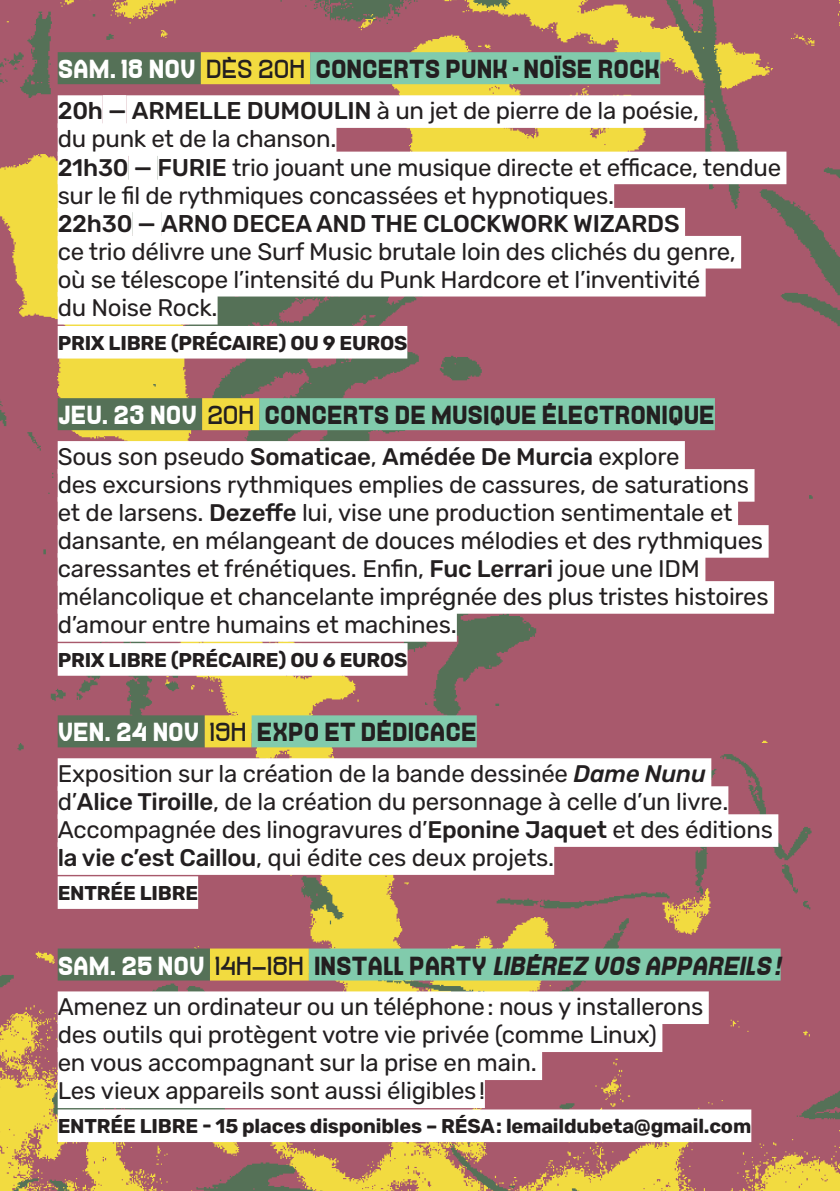
<style>
.page{position:relative;width:840px;height:1191px;background:#fff}
.page>*{position:absolute;margin:0;border:0;box-sizing:border-box;transform-origin:0 0}
.t1{font:700 26px "Millimetre";color:#231f20}
.t2{font:italic 700 26px "Millimetre";color:#231f20}
.t3{font:500 24.2px "Rubik";letter-spacing:-.01em;color:#231f20}
.t4{font:24px/28px "Rubik";letter-spacing:-.01em;color:#231f20}
.t5{font:700 20px "Rubik";letter-spacing:-.01em;color:#231f20}
.s1{color:#fff}
.s2{font-weight:400}
.s3{font-weight:500}
.s4{font-weight:500;font-size:24.2px}
.s5{font-size:24px}
.s6{font-weight:500;font-style:italic}
.s7{font-style:normal;color:#fff}
.s8{font-weight:400;font-style:normal}
.s9{font-style:normal}
</style>
<div class="page">
<img style="left:0;top:0;width:839px;height:1191px">
<div style="left:58px;top:52px;width:143px;height:32px;background:#557157"></div>
<div style="left:201px;top:52px;width:109px;height:32px;background:#f2db40"></div>
<div style="left:310px;top:52px;width:350px;height:32px;background:#81cbac"></div>
<div style="left:58px;top:95px;width:45px;height:33px;background:#fff"></div>
<div style="left:103px;top:95px;width:23px;height:33px;background:#fff"></div>
<div style="left:126px;top:95px;width:578px;height:33px;background:#fff"></div>
<div style="left:58px;top:123px;width:278px;height:33px;background:#fff"></div>
<div style="left:58px;top:152px;width:70px;height:32px;background:#fff"></div>
<div style="left:128px;top:151px;width:29px;height:33px;background:#fff"></div>
<div style="left:157px;top:152px;width:629px;height:32px;background:#fff"></div>
<div style="left:58px;top:180px;width:555px;height:32px;background:#fff"></div>
<div style="left:58px;top:208px;width:74px;height:32px;background:#fff"></div>
<div style="left:132px;top:208px;width:29px;height:33px;background:#fff"></div>
<div style="left:161px;top:208px;width:523px;height:32px;background:#fff"></div>
<div style="left:58px;top:236px;width:682px;height:32px;background:#fff"></div>
<div style="left:58px;top:264px;width:647px;height:32px;background:#fff"></div>
<div style="left:58px;top:292px;width:159px;height:32px;background:#fff"></div>
<div style="left:58px;top:326px;width:349px;height:32px;background:#fff"></div>
<div style="left:58px;top:398px;width:144px;height:32px;background:#557157"></div>
<div style="left:202px;top:398px;width:57px;height:32px;background:#f2db40"></div>
<div style="left:259px;top:398px;width:455px;height:32px;background:#81cbac"></div>
<div style="left:58px;top:441px;width:626px;height:32px;background:#fff"></div>
<div style="left:58px;top:469px;width:696px;height:32px;background:#fff"></div>
<div style="left:58px;top:497px;width:679px;height:32px;background:#fff"></div>
<div style="left:58px;top:525px;width:710px;height:32px;background:#fff"></div>
<div style="left:58px;top:553px;width:647px;height:32px;background:#fff"></div>
<div style="left:58px;top:581px;width:715px;height:32px;background:#fff"></div>
<div style="left:58px;top:609px;width:398px;height:32px;background:#fff"></div>
<div style="left:58px;top:643px;width:349px;height:32px;background:#fff"></div>
<div style="left:58px;top:715px;width:147px;height:32px;background:#557157"></div>
<div style="left:205px;top:715px;width:46px;height:32px;background:#f2db40"></div>
<div style="left:251px;top:715px;width:225px;height:32px;background:#81cbac"></div>
<div style="left:58px;top:758px;width:653px;height:33px;background:#fff"></div>
<div style="left:58px;top:786px;width:670px;height:33px;background:#fff"></div>
<div style="left:58px;top:814px;width:720px;height:33px;background:#fff"></div>
<div style="left:58px;top:842px;width:496px;height:33px;background:#fff"></div>
<div style="left:58px;top:876px;width:140px;height:33px;background:#fff"></div>
<div style="left:58px;top:991px;width:650px;height:33px;background:#fff"></div>
<div style="left:58px;top:1019px;width:604px;height:33px;background:#fff"></div>
<div style="left:58px;top:1047px;width:484px;height:33px;background:#fff"></div>
<div style="left:58px;top:1075px;width:426px;height:33px;background:#fff"></div>
<div style="left:58px;top:1109px;width:693px;height:33px;background:#fff"></div>
<div style="left:58px;top:948px;width:152px;height:32px;background:#557157"></div>
<div style="left:210px;top:948px;width:99px;height:32px;background:#f2db40"></div>
<div style="left:309px;top:948px;width:471px;height:32px;background:#81cbac"></div>
<p class="t1" style="left:58px;top:54px;width:603px"><span class="s1">SAM. 18 NOV</span> <span class="s2">DÈS 20H</span> CONCERTS PUNK - NOÏSE ROCK</p>
<p class="t4" style="left:58px;top:98px;width:724px"><span class="s3">20h</span> <span class="s4">— ARMELLE DUMOULIN</span> à un jet de pierre de la poésie,<br>du punk et de la chanson.<br><span class="s3">21h30</span> <span class="s4">— FURIE</span> trio jouant une musique directe et efficace, tendue sur le fil de rythmiques concassées et hypnotiques.</p>
<p class="t3" style="left:58px;top:210px;width:623px"><span class="s5">22h30</span> — ARNO DECEA AND THE CLOCKWORK WIZARDS</p>
<p class="t4" style="left:58px;top:238px;width:679px">ce trio délivre une Surf Music brutale loin des clichés du genre, où se télescope l’intensité du Punk Hardcore et l’inventivité<br>du Noise Rock.</p>
<p class="t5" style="left:58px;top:331px;width:351px">PRIX LIBRE (PRÉCAIRE) OU 9 EUROS</p>
<p class="t1" style="left:58px;top:400px;width:658px"><span class="s1">JEU. 23 NOV</span> <span class="s2">20H</span> CONCERTS DE MUSIQUE ÉLECTRONIQUE</p>
<p class="t4" style="left:58px;top:443px;width:712px">Sous son pseudo <span class="s3">Somaticae</span>, <span class="s3">Amédée De Murcia</span> explore<br>des excursions rythmiques emplies de cassures, de saturations et de larsens. <span class="s3">Dezeffe</span> lui, vise une production sentimentale et dansante, en mélangeant de douces mélodies et des rythmiques caressantes et frénétiques. Enfin, <span class="s3">Fuc Lerrari</span> joue une IDM mélancolique et chancelante imprégnée des plus tristes histoires d’amour entre humains et machines.</p>
<p class="t5" style="left:58px;top:648px;width:351px">PRIX LIBRE (PRÉCAIRE) OU 6 EUROS</p>
<p class="t1" style="left:58px;top:717px;width:420px"><span class="s1">VEN. 24 NOV</span> <span class="s2">19H</span> EXPO ET DÉDICACE</p>
<p class="t4" style="left:58px;top:760px;width:716px">Exposition sur la création de la bande dessinée <span class="s6">Dame Nunu </span>d’<span class="s3">Alice Tiroille</span>, de la création du personnage à celle d’un livre.<br>Accompagnée des linogravures d’<span class="s3">Eponine Jaquet</span> et des éditions <span class="s3">la vie c’est Caillou</span>, qui édite ces deux projets.</p>
<p class="t5" style="left:58px;top:881px;width:142px">ENTRÉE LIBRE</p>
<p class="t2" style="left:58px;top:950px;width:729px"><span class="s7">SAM. 25 NOV</span> <span class="s8">14H–18H</span> <span class="s9">INSTALL PARTY</span> LIBÉREZ VOS APPAREILS!</p>
<p class="t4" style="left:58px;top:993px;width:646px">Amenez un ordinateur ou un téléphone: nous y installerons des outils qui protègent votre vie privée (comme Linux)<br>en vous accompagnant sur la prise en main.<br>Les vieux appareils sont aussi éligibles!</p>
<p class="t5" style="left:58px;top:1114px;width:694px">ENTRÉE LIBRE - 15 places disponibles – RÉSA: lemaildubeta@gmail.com</p>
</div>
